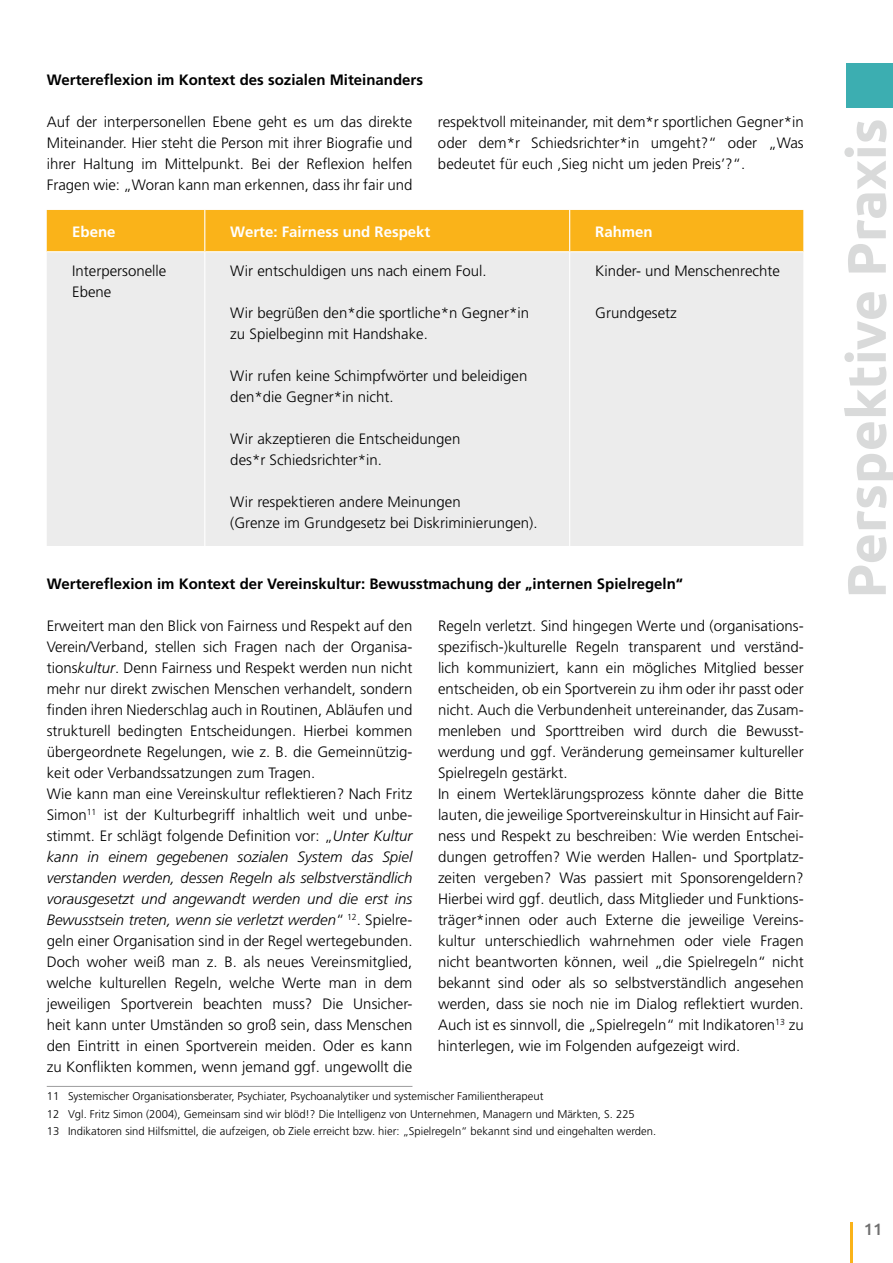
<style>
.page{position:relative;width:893px;height:1263px;background:#fff}
.page>*{position:absolute;margin:0;border:0;box-sizing:border-box;transform-origin:0 0}
.t1{font:700 54px "Ubuntu";color:#d9dada}
.t2{font:500 16.5px "Ubuntu";color:#6e6e6e}
.t3{font:300 15px/21px "Frutiger";color:#000}
.t4{font:700 15px "Frutiger";color:#000}
.t5{font:700 15px "Frutiger";color:#fff}
.t6{font:300 11.25px/17.7px "Frutiger";color:#000}
.s1{font-style:italic}
</style>
<div class="page">
<hr style="left:850px;top:1222px;width:3px;height:41px;background:#fab319">
<div style="left:846px;top:64px;width:47px;height:44px;background:#3caeb1"></div>
<hr style="left:47px;top:1086px;width:365px;height:1px;background:#9c9c9d">
<div style="left:47px;top:210px;width:756px;height:41px;background:#fab319"></div>
<div style="left:47px;top:252px;width:756px;height:294px;background:#ececec"></div>
<hr style="left:204px;top:210px;width:1px;height:42px;background:#fff">
<hr style="left:569px;top:210px;width:1px;height:42px;background:#fff">
<hr style="left:204px;top:252px;width:1px;height:294px;background:#fff">
<hr style="left:569px;top:252px;width:1px;height:294px;background:#fff">
<p class="t4" style="left:47px;top:71px;width:378px">Wertereflexion im Kontext des sozialen Miteinanders</p>
<p class="t3" style="left:47px;top:111px;width:367px;text-align:justify">Auf der interpersonellen Ebene geht es um das direkte Miteinander. Hier steht die Person mit ihrer Biografie und ihrer Haltung im Mittelpunkt. Bei der Reflexion helfen Fragen wie: „Woran kann man erkennen, dass ihr fair und</p>
<p class="t3" style="left:438px;top:111px;width:367px;text-align:justify">respektvoll miteinander, mit dem*r sportlichen Gegner*in oder dem*r Schiedsrichter*in umgeht?“ oder „Was bedeutet für euch ‚Sieg nicht um jeden Preis’?“.</p>
<p class="t5" style="left:72px;top:223px;width:45px">Ebene</p>
<p class="t5" style="left:230px;top:223px;width:202px">Werte: Fairness und Respekt</p>
<p class="t5" style="left:595px;top:223px;width:59px">Rahmen</p>
<p class="t3" style="left:72px;top:261px;width:96px">Interpersonelle<br>Ebene</p>
<p class="t3" style="left:230px;top:261px;width:258px">Wir entschuldigen uns nach einem Foul.</p>
<p class="t3" style="left:230px;top:303px;width:300px">Wir begrüßen den*die sportliche*n Gegner*in zu Spielbeginn mit Handshake.</p>
<p class="t3" style="left:230px;top:366px;width:299px">Wir rufen keine Schimpfwörter und beleidigen den*die Gegner*in nicht.</p>
<p class="t3" style="left:230px;top:429px;width:232px">Wir akzeptieren die Entscheidungen des*r Schiedsrichter*in.</p>
<p class="t3" style="left:230px;top:492px;width:309px">Wir respektieren andere Meinungen<br>(Grenze im Grundgesetz bei Diskriminierungen).</p>
<p class="t3" style="left:595px;top:261px;width:186px">Kinder- und Menschenrechte</p>
<p class="t3" style="left:595px;top:303px;width:83px">Grundgesetz</p>
<p class="t4" style="left:47px;top:575px;width:638px">Wertereflexion im Kontext der Vereinskultur: Bewusstmachung der „internen Spielregeln“</p>
<p class="t3" style="left:47px;top:615px;width:367px">Erweitert man den Blick von Fairness und Respekt auf den Verein/Verband, stellen sich Fragen nach der Organisa&shy;tions<span class="s1">kultur</span>. Denn Fairness und Respekt werden nun nicht mehr nur direkt zwischen Menschen verhandelt, sondern finden ihren Niederschlag auch in Routinen, Abläufen und strukturell bedingten Entscheidungen. Hierbei kommen übergeordnete Regelungen, wie z. B. die Gemeinnützig&shy;keit oder Verbandssatzungen zum Tragen.<br>Wie kann man eine Vereinskultur reflektieren? Nach Fritz Simon<sup>11</sup> ist der Kulturbegriff inhaltlich weit und unbe&shy;stimmt. Er schlägt folgende Definition vor: „<span class="s1">Unter Kultur kann in einem gegebenen sozialen System das Spiel verstanden werden, dessen Regeln als selbstverständlich vorausgesetzt und angewandt werden und die erst ins Bewusstsein treten, wenn sie verletzt werden</span>“ <sup>12</sup>. Spielre&shy;geln einer Organisation sind in der Regel wertegebunden.<br>Doch woher weiß man z. B. als neues Vereinsmitglied, welche kulturellen Regeln, welche Werte man in dem jeweiligen Sportverein beachten muss? Die Unsicher&shy;heit kann unter Umständen so groß sein, dass Menschen den Eintritt in einen Sportverein meiden. Oder es kann zu Konflikten kommen, wenn jemand ggf. ungewollt die</p>
<p class="t3" style="left:438px;top:615px;width:367px">Regeln verletzt. Sind hingegen Werte und (organisations&shy;spezifisch-)kulturelle Regeln transparent und verständ&shy;lich kommuniziert, kann ein mögliches Mitglied besser entscheiden, ob ein Sportverein zu ihm oder ihr passt oder nicht. Auch die Verbundenheit untereinander, das Zusam&shy;menleben und Sporttreiben wird durch die Bewusst&shy;werdung und ggf. Veränderung gemeinsamer kultureller Spielregeln gestärkt.<br>In einem Werteklärungsprozess könnte daher die Bitte lauten, die jeweilige Sportvereinskultur in Hinsicht auf Fair&shy;ness und Respekt zu beschreiben: Wie werden Entschei&shy;dungen getroffen? Wie werden Hallen- und Sportplatz&shy;zeiten vergeben? Was passiert mit Sponsorengeldern?<br>Hierbei wird ggf. deutlich, dass Mitglieder und Funktions&shy;träger*innen oder auch Externe die jeweilige Vereins&shy;kultur unterschiedlich wahrnehmen oder viele Fragen nicht beantworten können, weil „die Spielregeln“ nicht bekannt sind oder als so selbstverständlich angesehen werden, dass sie noch nie im Dialog reflektiert wurden.<br>Auch ist es sinnvoll, die „Spielregeln“ mit Indikatoren<sup>13</sup> zu hinterlegen, wie im Folgenden aufgezeigt wird.</p>
<p class="t6" style="left:47px;top:1087px;width:611px">11 Systemischer Organisationsberater, Psychiater, Psychoanalytiker und systemischer Familientherapeut<br>12 Vgl. Fritz Simon (2004), Gemeinsam sind wir blöd!? Die Intelligenz von Unternehmen, Managern und Märkten, S. 225<br>13 Indikatoren sind Hilfsmittel, die aufzeigen, ob Ziele erreicht bzw. hier: „Spielregeln“ bekannt sind und eingehalten werden.</p>
<h1 class="t1" style="left:834px;top:598px;width:482px;rotate:-90deg">Perspektive Praxis</h1>
<p class="t2" style="left:864px;top:1219px;width:20px">11</p>
</div>
